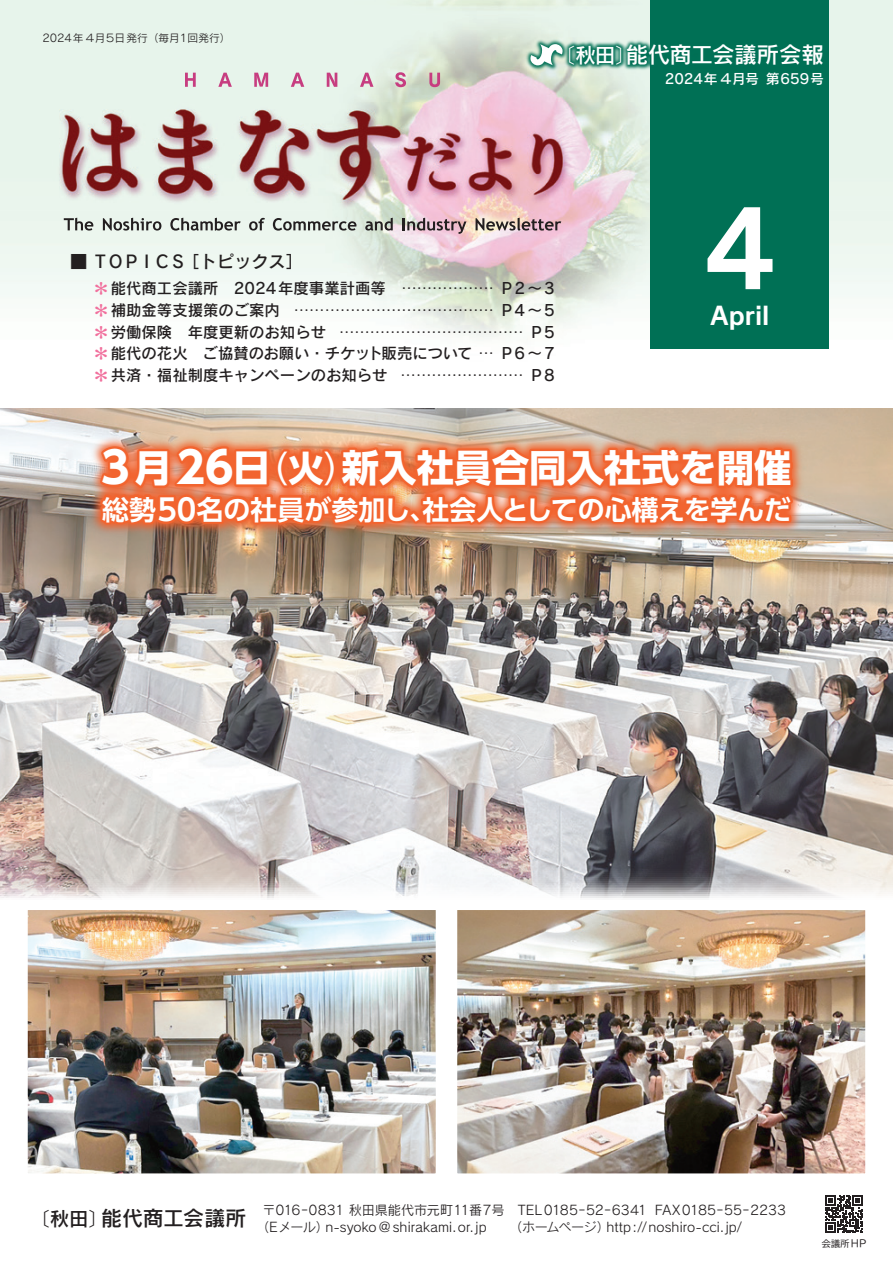
<style>
.page{position:relative;width:893px;height:1263px;background:#fff}
.page>*{position:absolute;margin:0;border:0;box-sizing:border-box;transform-origin:0 0}
.t1{font:105px "Rodin Pro B";color:#fff}
.t2{font:700 37.5px "UD Shin Go Pr 6";color:#fff}
.t3{font:700 27px "UD Shin Go Pr 6 De";color:#fff}
.t4{font:24.75px "Rodin Pro B";letter-spacing:-.005em;color:#fff}
.t5{font:22.5px "Rodin Pro DB";letter-spacing:-.015em;color:#fff}
.t6{font:21px "Rodin Pro DB";letter-spacing:-.01em;color:#231f20}
.t7{font:17.25px "Rodin Pro DB";letter-spacing:-.1em;color:#231f20}
.t8{font:15.3px/21.8px "Rodin Pro DB";color:#231f20;text-align:justify}
.t9{font:13.8px "Rodin Pro DB";letter-spacing:.005em;color:#fff}
.t10{font:13.2px/17.2px "Rodin Pro M";letter-spacing:.005em;color:#231f20}
.t11{font:10.8px "Rodin Pro M";letter-spacing:-.005em;color:#231f20}
.t12{font:9px "TBUD Go Std";color:#231f20}
.s1{font-family:"Rodin Pro M";font-size:20.85px}
.s2{font-size:20.85px}
.s3{font-family:"Matisse Pro DB";color:#f1709d}
.s4{font-family:"Rodin Pro M"}
.s5{font-size:43.2px}
.s6{font-weight:400;font-size:35.7px}
.s7{font-size:35.7px}
.s8{font-size:29.55px}
.s9{font-family:"Rodin Pro M";font-size:19.35px}
.s10{font-size:19.35px}
.s11{font-size:9.9px}
</style>
<div class="page">
<img style="left:0;top:0;width:893px;height:349px">
<svg style="left:825px;top:1195px;width:38px;height:38px"></svg>
<div style="left:651px;top:0;width:178px;height:349px;background:#007055"></div>
<svg style="left:64px;top:218px;width:29px;height:13px"></svg>
<svg style="left:103px;top:218px;width:58px;height:13px"></svg>
<svg style="left:170px;top:218px;width:71px;height:13px"></svg>
<svg style="left:249px;top:218px;width:16px;height:13px"></svg>
<svg style="left:273px;top:218px;width:83px;height:13px"></svg>
<svg style="left:365px;top:218px;width:28px;height:13px"></svg>
<svg style="left:403px;top:218px;width:63px;height:16px"></svg>
<svg style="left:476px;top:218px;width:85px;height:13px"></svg>
<svg style="left:185px;top:73px;width:11px;height:14px"></svg>
<svg style="left:218px;top:73px;width:14px;height:14px"></svg>
<svg style="left:254px;top:73px;width:14px;height:14px"></svg>
<svg style="left:291px;top:73px;width:13px;height:14px"></svg>
<svg style="left:327px;top:73px;width:10px;height:14px"></svg>
<svg style="left:360px;top:73px;width:13px;height:14px"></svg>
<svg style="left:395px;top:72px;width:11px;height:15px"></svg>
<svg style="left:429px;top:73px;width:11px;height:14px"></svg>
<img style="left:474px;top:0;width:408px;height:124px">
<svg style="left:530px;top:44px;width:33px;height:22px"></svg>
<img style="left:0;top:408px;width:893px;height:490px">
<img style="left:28px;top:910px;width:407px;height:263px">
<div style="left:23px;top:905px;width:417px;height:273px;border:4px solid #fff"></div>
<img style="left:458px;top:910px;width:407px;height:263px">
<div style="left:453px;top:905px;width:417px;height:273px;border:4px solid #fff"></div>
<img style="left:37px;top:408px;width:819px;height:184px">
<img style="left:93px;top:441px;width:703px;height:103px">
<p class="t11" style="left:43px;top:31px;width:189px">2024年４月５日発行（毎月１回発行）</p>
<h3 class="t5" style="left:554px;top:40px;width:271px"><span class="s1">〔</span><span class="s2">秋田</span><span class="s1">〕</span>能代商工会議所会報</h3>
<p class="t9" style="left:665px;top:70px;width:160px">2024年４月号第659号</p>
<p class="t7" style="left:70px;top:250px;width:234px">■ ＴＯＰＩＣＳ［トピックス］</p>
<p class="t8" style="left:94px;top:277px;width:463px"><span class="s3">＊</span>能代商工会議所　2024年度事業計画等 <span class="s4">………………</span> Ｐ2～3<span class="s3">＊</span>補助金等支援策のご案内 <span class="s4">…………………………………</span> Ｐ4～5<span class="s3">＊</span>労働保険　年度更新のお知らせ <span class="s4">………………………………</span> Ｐ5<span class="s3">＊</span>能代の花火　ご協賛のお願い・チケット販売について <span class="s4">…</span> Ｐ6～7<span class="s3">＊</span>共済・福祉制度キャンペーンのお知らせ <span class="s4">……………………</span> Ｐ8</p>
<h1 class="t1" style="left:704px;top:179px;width:74px">4</h1>
<h3 class="t4" style="left:710px;top:299px;width:60px">April</h3>
<h2 class="t2" style="left:101px;top:437px;width:692px"><span class="s5">3</span>月<span class="s5">26</span>日<span class="s6">（</span><span class="s7">火</span><span class="s6">）</span>新入社員合同入社式を開催</h2>
<h3 class="t3" style="left:102px;top:487px;width:690px">総勢<span class="s8">50</span>名の社員が参加し、社会人としての心構えを学んだ</h3>
<h3 class="t6" style="left:31px;top:1204px;width:218px"><span class="s9">〔</span><span class="s10">秋田</span><span class="s9">〕</span>能代商工会議所</h3>
<p class="t10" style="left:256px;top:1201px;width:532px;text-indent:7px">〒016‐0831 秋田県能代市元町11番7号　TEL0185‐52‐6341 FAX0185‐55‐2233（Eメール）n-syoko＠shirakami.or.jp</p>
<p class="t10" style="left:509px;top:1218px;width:235px">（ホームページ）http://noshiro-cci.jp/</p>
<p class="t12" style="left:822px;top:1236px;width:46px">会議所<span class="s11">HP</span></p>
</div>
